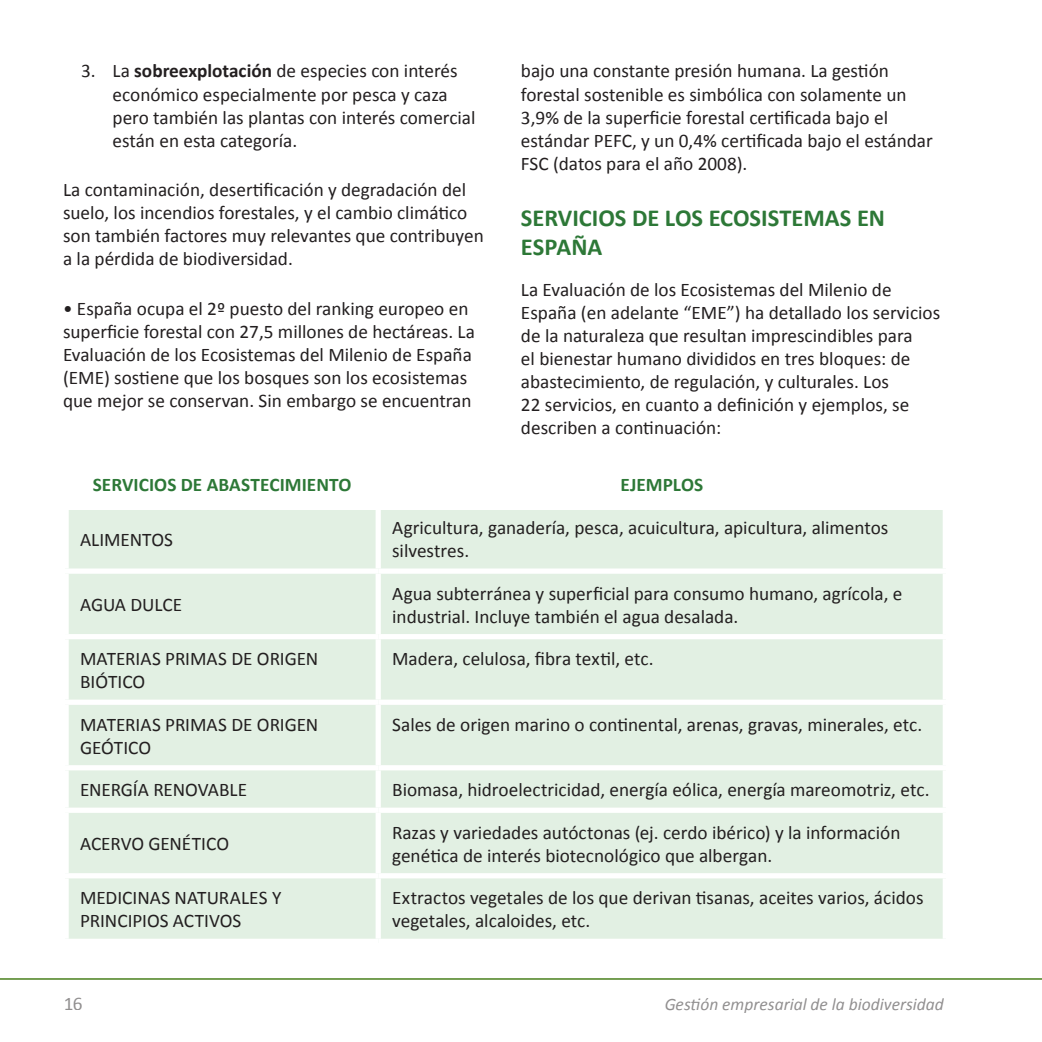
<style>
.page{position:relative;width:1042px;height:1042px;background:#fff}
.page>*{position:absolute;margin:0;border:0;box-sizing:border-box;transform-origin:0 0}
.texto_gral{font:700 24.5px/29.4px "Calibri";color:#2d7837}
.texto_gral-2{font:19.25px/23.1px "Calibri";color:#231f20}
.texto_gral-3{font:700 19.25px "Calibri";letter-spacing:.005em;color:#2d7837}
.t1{font:italic 17.5px "Calibri";color:#231f20}
.s1{font-weight:700}
</style>
<div class="page">
<div style="left:65px;top:510px;width:880px;height:433px;background:#e2f0e3"></div>
<div style="left:63px;top:508px;width:6px;height:60px;background:#fff"></div>
<div style="left:376px;top:508px;width:5px;height:60px;background:#fff"></div>
<div style="left:942px;top:508px;width:6px;height:60px;background:#fff"></div>
<div style="left:63px;top:568px;width:315px;height:6px;background:#fff"></div>
<div style="left:63px;top:574px;width:6px;height:60px;background:#fff"></div>
<div style="left:378px;top:568px;width:570px;height:6px;background:#fff"></div>
<div style="left:376px;top:574px;width:5px;height:60px;background:#fff"></div>
<div style="left:942px;top:574px;width:6px;height:60px;background:#fff"></div>
<div style="left:63px;top:634px;width:315px;height:5px;background:#fff"></div>
<div style="left:63px;top:639px;width:6px;height:60px;background:#fff"></div>
<div style="left:378px;top:634px;width:570px;height:5px;background:#fff"></div>
<div style="left:376px;top:639px;width:5px;height:60px;background:#fff"></div>
<div style="left:942px;top:639px;width:6px;height:60px;background:#fff"></div>
<div style="left:63px;top:699px;width:315px;height:6px;background:#fff"></div>
<div style="left:63px;top:705px;width:6px;height:60px;background:#fff"></div>
<div style="left:378px;top:699px;width:570px;height:6px;background:#fff"></div>
<div style="left:376px;top:705px;width:5px;height:60px;background:#fff"></div>
<div style="left:942px;top:705px;width:6px;height:60px;background:#fff"></div>
<div style="left:63px;top:765px;width:315px;height:5px;background:#fff"></div>
<div style="left:63px;top:770px;width:6px;height:37px;background:#fff"></div>
<div style="left:378px;top:765px;width:570px;height:5px;background:#fff"></div>
<div style="left:376px;top:770px;width:5px;height:37px;background:#fff"></div>
<div style="left:942px;top:770px;width:6px;height:37px;background:#fff"></div>
<div style="left:63px;top:807px;width:315px;height:6px;background:#fff"></div>
<div style="left:63px;top:813px;width:6px;height:60px;background:#fff"></div>
<div style="left:378px;top:807px;width:570px;height:6px;background:#fff"></div>
<div style="left:376px;top:813px;width:5px;height:60px;background:#fff"></div>
<div style="left:942px;top:813px;width:6px;height:60px;background:#fff"></div>
<div style="left:63px;top:873px;width:315px;height:5px;background:#fff"></div>
<div style="left:63px;top:878px;width:6px;height:60px;background:#fff"></div>
<div style="left:378px;top:873px;width:570px;height:5px;background:#fff"></div>
<div style="left:376px;top:878px;width:5px;height:60px;background:#fff"></div>
<div style="left:942px;top:878px;width:6px;height:60px;background:#fff"></div>
<div style="left:63px;top:938px;width:315px;height:6px;background:#fff"></div>
<div style="left:378px;top:938px;width:570px;height:6px;background:#fff"></div>
<hr style="left:0;top:978px;width:1042px;height:2px;background:#63923d">
<p class="texto_gral-2" style="left:113px;top:60px;width:364px;text-indent:-31px">3. La <span class="s1">sobreexplotación</span> de especies con interés económico especialmente por pesca y caza pero también las plantas con interés comercial están en esta categoría.</p>
<p class="texto_gral-2" style="left:63px;top:178px;width:422px">La contaminación, desertificación y degradación del suelo, los incendios forestales, y el cambio climático son también factores muy relevantes que contribuyen a la pérdida de biodiversidad.</p>
<p class="texto_gral-2" style="left:63px;top:297px;width:413px">• España ocupa el 2º puesto del ranking europeo en superficie forestal con 27,5 millones de hectáreas. La Evaluación de los Ecosistemas del Milenio de España (EME) sostiene que los bosques son los ecosistemas que mejor se conservan. Sin embargo se encuentran</p>
<p class="texto_gral-2" style="left:521px;top:60px;width:413px">bajo una constante presión humana. La gestión forestal sostenible es simbólica con solamente un 3,9% de la superficie forestal certificada bajo el estándar PEFC, y un 0,4% certificada bajo el estándar FSC (datos para el año 2008).</p>
<p class="texto_gral" style="left:521px;top:203px;width:365px">SERVICIOS DE LOS ECOSISTEMAS EN<br>ESPAÑA</p>
<p class="texto_gral-2" style="left:521px;top:278px;width:421px">La Evaluación de los Ecosistemas del Milenio de España (en adelante “EME”) ha detallado los servicios de la naturaleza que resultan imprescindibles para<br>el bienestar humano divididos en tres bloques: de abastecimiento, de regulación, y culturales. Los<br>22 servicios, en cuanto a definición y ejemplos, se describen a continuación:</p>
<p class="texto_gral-3" style="left:93px;top:472px;width:260px">SERVICIOS DE ABASTECIMIENTO</p>
<p class="texto_gral-3" style="left:620px;top:472px;width:84px">EJEMPLOS</p>
<p class="texto_gral-2" style="left:80px;top:528px;width:94px">ALIMENTOS</p>
<p class="texto_gral-2" style="left:80px;top:593px;width:103px">AGUA DULCE</p>
<p class="texto_gral-2" style="left:392px;top:516px;width:498px">Agricultura, ganadería, pesca, acuicultura, apicultura, alimentos silvestres.</p>
<p class="texto_gral-2" style="left:392px;top:582px;width:512px">Agua subterránea y superficial para consumo humano, agrícola, e industrial. Incluye también el agua desalada.</p>
<p class="texto_gral-2" style="left:80px;top:647px;width:240px">MATERIAS PRIMAS DE ORIGEN<br>BIÓTICO</p>
<p class="texto_gral-2" style="left:392px;top:647px;width:263px">Madera, celulosa, fibra textil, etc.</p>
<p class="texto_gral-2" style="left:80px;top:713px;width:240px">MATERIAS PRIMAS DE ORIGEN<br>GEÓTICO</p>
<p class="texto_gral-2" style="left:392px;top:713px;width:531px">Sales de origen marino o continental, arenas, gravas, minerales, etc.</p>
<p class="texto_gral-2" style="left:80px;top:778px;width:168px">ENERGÍA RENOVABLE</p>
<p class="texto_gral-2" style="left:392px;top:778px;width:539px">Biomasa, hidroelectricidad, energía eólica, energía mareomotriz, etc.</p>
<p class="texto_gral-2" style="left:80px;top:832px;width:150px">ACERVO GENÉTICO</p>
<p class="texto_gral-2" style="left:392px;top:821px;width:510px">Razas y variedades autóctonas (ej. cerdo ibérico) y la información genética de interés biotecnológico que albergan.</p>
<p class="texto_gral-2" style="left:80px;top:886px;width:203px">MEDICINAS NATURALES Y<br>PRINCIPIOS ACTIVOS</p>
<p class="texto_gral-2" style="left:392px;top:886px;width:533px">Extractos vegetales de los que derivan tisanas, aceites varios, ácidos vegetales, alcaloides, etc.</p>
<p class="texto_gral-2" style="left:63px;top:992px;width:21px">16</p>
<p class="t1" style="left:664px;top:992px;width:281px">Gestión empresarial de la biodiversidad</p>
</div>
